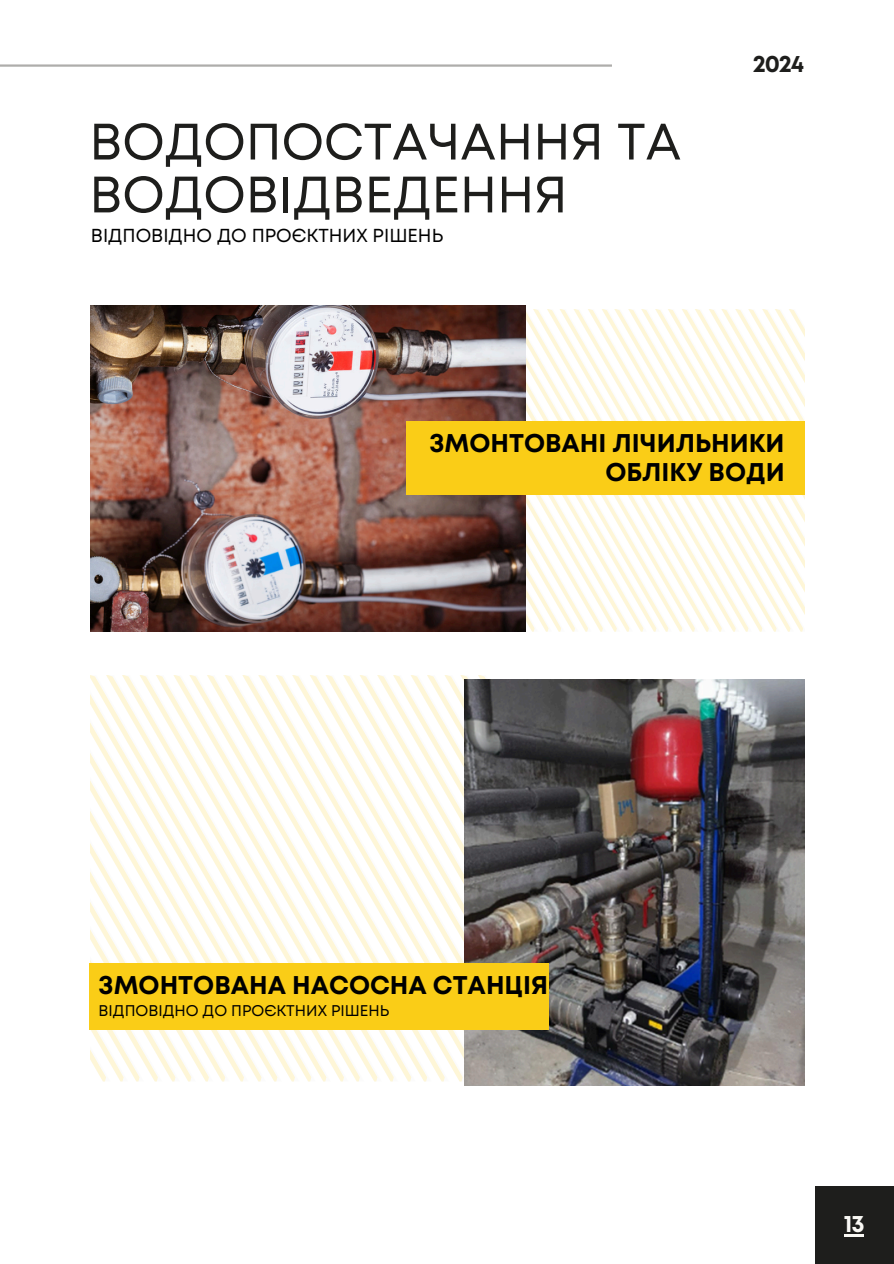
<style>
.page{position:relative;width:894px;height:1264px;background:#fff}
.page>*{position:absolute;margin:0;border:0;box-sizing:border-box;transform-origin:0 0}
.t1{font:51.15px/52.8px "Mont";color:#1e1e1c}
.t2{font:700 25.65px/28.5px "Mont";color:#000;text-align:right}
.t3{font:700 24px "Mont";color:#1e1e1c}
.t4{font:700 24px "Mont";color:#f9f8f4}
.t5{font:18.75px "Mont";color:#000}
.t6{font:15.45px "Mont";color:#000}
</style>
<div class="page">
<hr style="left:0;top:64px;width:611px;height:3px;background:#aeadab">
<div style="left:814px;top:1186px;width:79px;height:77px;background:#1e1e1c"></div>
<svg style="left:525px;top:309px;width:22px;height:322px"></svg>
<svg style="left:547px;top:309px;width:12px;height:322px"></svg>
<svg style="left:559px;top:309px;width:14px;height:322px"></svg>
<svg style="left:573px;top:309px;width:14px;height:322px"></svg>
<svg style="left:587px;top:309px;width:14px;height:322px"></svg>
<svg style="left:601px;top:309px;width:13px;height:322px"></svg>
<svg style="left:614px;top:309px;width:14px;height:322px"></svg>
<svg style="left:628px;top:309px;width:13px;height:322px"></svg>
<svg style="left:641px;top:309px;width:14px;height:322px"></svg>
<svg style="left:655px;top:309px;width:12px;height:322px"></svg>
<svg style="left:667px;top:309px;width:137px;height:322px"></svg>
<img style="left:91px;top:305px;width:434px;height:326px">
<div style="left:406px;top:421px;width:397px;height:73px;background:#facd17"></div>
<svg style="left:91px;top:675px;width:82px;height:406px"></svg>
<svg style="left:173px;top:675px;width:16px;height:406px"></svg>
<svg style="left:189px;top:675px;width:18px;height:406px"></svg>
<svg style="left:207px;top:675px;width:18px;height:406px"></svg>
<svg style="left:225px;top:675px;width:17px;height:406px"></svg>
<svg style="left:242px;top:675px;width:16px;height:406px"></svg>
<svg style="left:258px;top:675px;width:18px;height:406px"></svg>
<svg style="left:276px;top:675px;width:16px;height:406px"></svg>
<svg style="left:292px;top:675px;width:17px;height:406px"></svg>
<svg style="left:309px;top:675px;width:16px;height:406px"></svg>
<svg style="left:325px;top:675px;width:18px;height:406px"></svg>
<svg style="left:343px;top:675px;width:16px;height:406px"></svg>
<svg style="left:359px;top:675px;width:18px;height:406px"></svg>
<svg style="left:377px;top:675px;width:16px;height:406px"></svg>
<svg style="left:393px;top:675px;width:93px;height:406px"></svg>
<img style="left:464px;top:679px;width:340px;height:406px">
<hr style="left:843px;top:1233px;width:20px;height:3px;background:#f9f8f4">
<div style="left:89px;top:963px;width:460px;height:67px;background:#facd17"></div>
<p class="t1" style="left:89px;top:119px;width:593px">ВОДОПОСТАЧАННЯ ТА<br>ВОДОВІДВЕДЕННЯ</p>
<h2 class="t5" style="left:91px;top:228px;width:354px">ВІДПОВІДНО ДО ПРОЄКТНИХ РІШЕНЬ</h2>
<h3 class="t3" style="left:752px;top:54px;width:53px">2024</h3>
<p class="t2" style="left:429px;top:431px;width:356px">ЗМОНТОВАНІ ЛІЧИЛЬНИКИ<br>ОБЛІКУ ВОДИ</p>
<p class="t2" style="left:99px;top:973px;width:451px">ЗМОНТОВАНА НАСОСНА СТАНЦІЯ</p>
<p class="t6" style="left:99px;top:1004px;width:292px">ВІДПОВІДНО ДО ПРОЄКТНИХ РІШЕНЬ</p>
<p class="t4" style="left:843px;top:1214px;width:22px">13</p>
</div>
